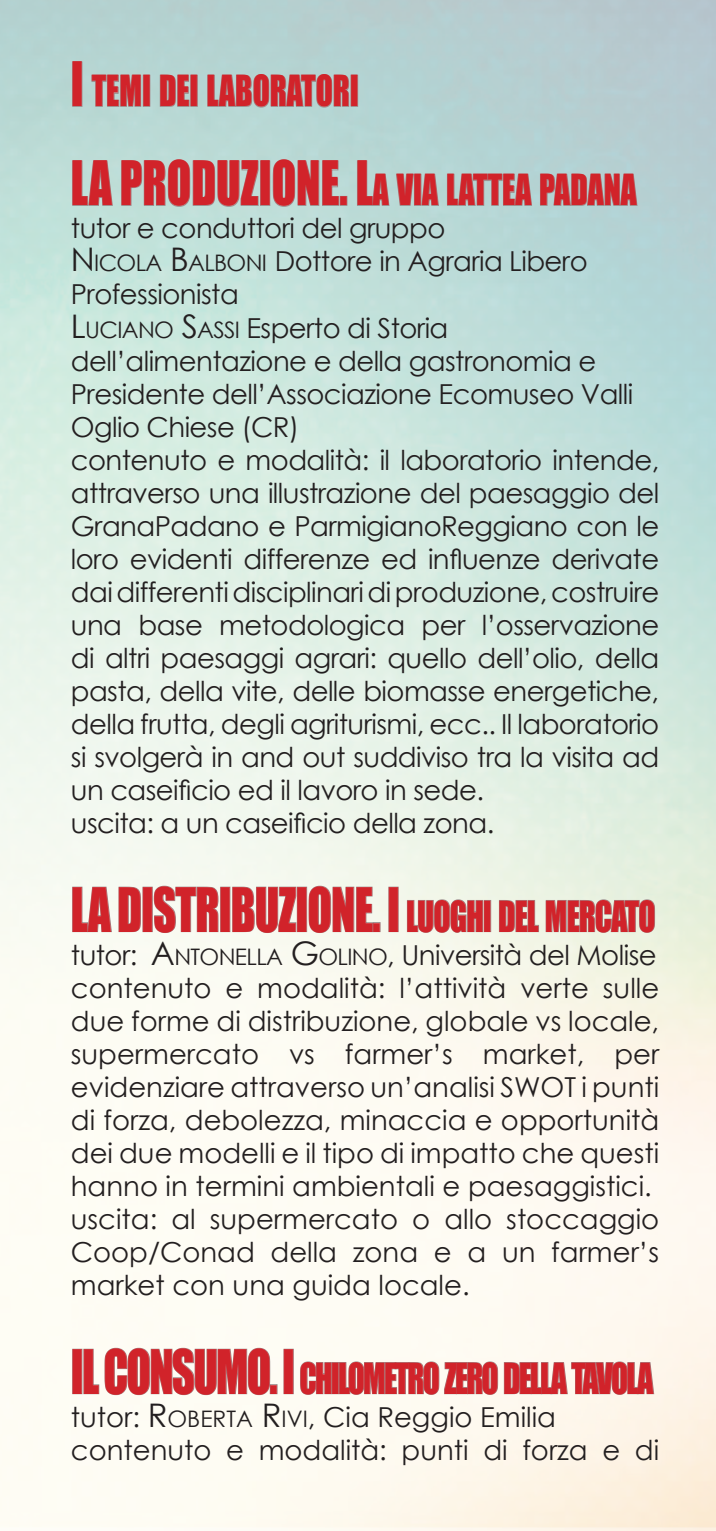
<style>
.page{position:relative;width:716px;height:1531px;background:#fff}
.page>*{position:absolute;margin:0;border:0;box-sizing:border-box;transform-origin:0 0}
.t1{font:56.25px "Impact";color:#d1232a;scale:.8 1}
.t2{font:39.5px "Impact";color:#d1232a;scale:.8 1}
.t3{font:39.5px "Impact";letter-spacing:-.055em;color:#d1232a;scale:.8 1}
.t4{font:39.5px "Impact";letter-spacing:-.03em;color:#d1232a;scale:.8 1}
.t5{font:27.5px/33px "Century Gothic";letter-spacing:-.02em;color:#231f20}
.t6{font:27.5px/33px "Century Gothic";color:#231f20}
.s1{font-size:56.25px}
.s2{font-size:32.5px}
.s3{font-size:22.75px}
</style>
<div class="page">
<div style="left:73px;top:62px;width:9px;height:44px;border:1px solid #9f9090"></div>
<svg style="left:91px;top:74px;width:51px;height:34px;background:#b1c6c3"></svg>
<div style="left:143px;top:75px;width:7px;height:31px;border:1px solid #9f9090"></div>
<svg style="left:159px;top:74px;width:31px;height:34px"></svg>
<div style="left:191px;top:75px;width:6px;height:31px;border:1px solid #9f9090"></div>
<svg style="left:207px;top:73px;width:143px;height:35px;background:#b0c5c3"></svg>
<div style="left:351px;top:75px;width:7px;height:31px;border:1px solid #9f9090"></div>
<svg style="left:71px;top:160px;width:42px;height:47px;background:#b9d2cc"></svg>
<svg style="left:120px;top:159px;width:139px;height:49px;background:#b9d1cc"></svg>
<div style="left:260px;top:161px;width:10px;height:44px;border:1px solid #9f9090"></div>
<svg style="left:272px;top:159px;width:68px;height:49px;background:#b7cfcb"></svg>
<div style="left:340px;top:196px;width:7px;height:9px;border:1px solid #9f9090"></div>
<svg style="left:356px;top:160px;width:58px;height:47px;background:#b4cecb"></svg>
<div style="left:414px;top:174px;width:7px;height:31px;border:1px solid #9f9090"></div>
<svg style="left:421px;top:173px;width:19px;height:34px"></svg>
<svg style="left:446px;top:173px;width:87px;height:34px;background:#b0c6c5"></svg>
<svg style="left:539px;top:173px;width:99px;height:34px;background:#afc2c3"></svg>
<svg style="left:71px;top:886px;width:71px;height:47px"></svg>
<div style="left:143px;top:887px;width:9px;height:44px;border:1px solid #9f9090"></div>
<svg style="left:153px;top:885px;width:66px;height:49px"></svg>
<div style="left:221px;top:887px;width:9px;height:44px;border:1px solid #9f9090"></div>
<svg style="left:231px;top:886px;width:66px;height:48px"></svg>
<div style="left:297px;top:887px;width:10px;height:44px;border:1px solid #9f9090"></div>
<svg style="left:308px;top:885px;width:66px;height:49px"></svg>
<div style="left:373px;top:922px;width:7px;height:9px;border:1px solid #9f9090"></div>
<svg style="left:406px;top:898px;width:78px;height:35px;background:#dfded4"></svg>
<div style="left:484px;top:900px;width:7px;height:31px;border:1px solid #9f9090"></div>
<svg style="left:498px;top:898px;width:158px;height:35px;background:#dbddcf"></svg>
<div style="left:73px;top:1349px;width:9px;height:44px;border:1px solid #9f9090"></div>
<svg style="left:83px;top:1347px;width:188px;height:49px"></svg>
<div style="left:270px;top:1384px;width:7px;height:9px;border:1px solid #9f9090"></div>
<div style="left:284px;top:1349px;width:9px;height:44px;border:1px solid #9f9090"></div>
<svg style="left:299px;top:1360px;width:33px;height:35px"></svg>
<div style="left:332px;top:1362px;width:7px;height:31px;border:1px solid #9f9090"></div>
<svg style="left:338px;top:1360px;width:317px;height:35px"></svg>
<h2 class="t2" style="left:71px;top:60px;width:361px"><span class="s1">I</span> TEMI DEI LABORATORI</h2>
<h1 class="t1" style="left:71px;top:140px;width:90px">LA PRODUZIONE</h1>
<h2 class="t2" style="left:339px;top:159px;width:373px"><span class="s1">. L</span>A VIA LATTEA PADANA</h2>
<p class="t5" style="left:71px;top:212px;width:590px">tutor e conduttori del gruppo<br><span class="s2">N</span> <span class="s3">ICOLA</span> <span class="s2">B</span><span class="s3">ALBONI</span> Dottore in Agraria Libero Professionista<br><span class="s2">L</span><span class="s3">UCIANO</span> <span class="s2">S</span><span class="s3">ASSI</span> Esperto di Storia dell’alimentazione e della gastronomia e Presidente dell’Associazione Ecomuseo Valli Oglio Chiese (CR)<br>contenuto e modalità: il laboratorio intende, attraverso una illustrazione del paesaggio del GranaPadano e ParmigianoReggiano con le loro evidenti differenze ed influenze derivate dai differenti disciplinari di produzione, costruire una base metodologica per l’osservazione di altri paesaggi agrari: quello dell’olio, della pasta, della vite, delle biomasse energetiche, della frutta, degli agriturismi, ecc.. Il laboratorio si svolgerà in and out suddiviso tra la visita ad un caseificio ed il lavoro in sede.<br>uscita: a un caseificio della zona.</p>
<h1 class="t1" style="left:71px;top:866px;width:84px">LA DISTRIBUZIONE</h1>
<h2 class="t4" style="left:372px;top:885px;width:355px"><span class="s1">. I</span> LUOGHI DEL MERCATO</h2>
<p class="t6" style="left:71px;top:938px;width:590px">tutor: <span class="s2">A</span><span class="s3">NTONELLA</span> <span class="s2">G</span><span class="s3">OLINO</span>, Università del Molise contenuto e modalità: l’attività verte sulle due forme di distribuzione, globale vs locale, supermercato vs farmer’s market, per evidenziare attraverso un’analisi SWOT i punti di forza, debolezza, minaccia e opportunità dei due modelli e il tipo di impatto che questi hanno in termini ambientali e paesaggistici. uscita: al supermercato o allo stoccaggio Coop/Conad della zona e a un farmer’s market con una guida locale.</p>
<h1 class="t1" style="left:71px;top:1328px;width:72px">IL CONSUMO</h1>
<h2 class="t3" style="left:269px;top:1347px;width:481px"><span class="s1">. I</span> CHILOMETRO ZERO DELLA TAVOLA</h2>
<p class="t6" style="left:71px;top:1400px;width:590px">tutor: <span class="s2">R</span><span class="s3">OBERTA</span> <span class="s2">R</span><span class="s3">IVI</span>, Cia Reggio Emilia contenuto e modalità: punti di forza e di</p>
</div>
